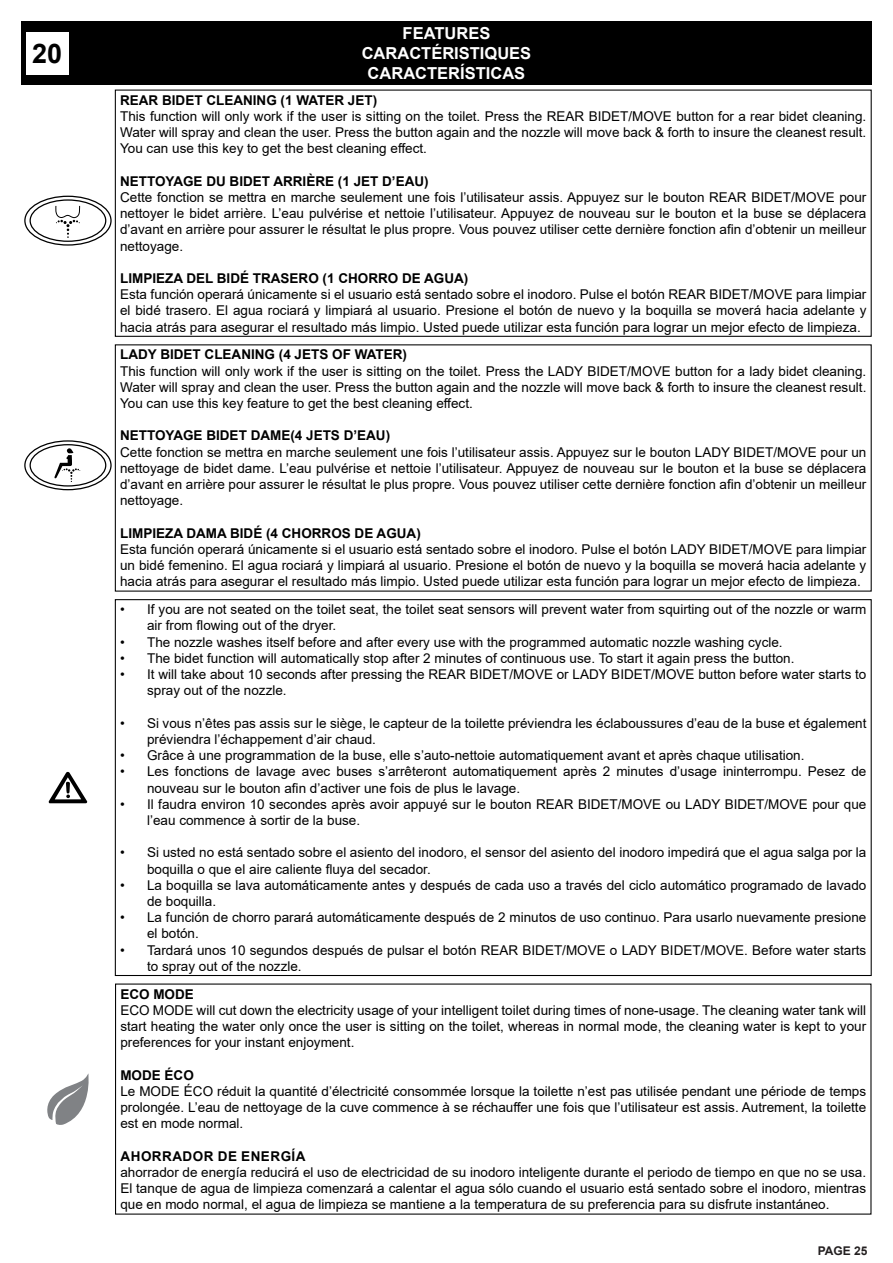
<style>
.page{position:relative;width:893px;height:1263px;background:#fff}
.page>*{position:absolute;margin:0;border:0;box-sizing:border-box;transform-origin:0 0}
.t1{font:700 27px "Arial";color:#000}
.t2{font:700 16.5px "Arial";color:#fff}
.t3{font:13.5px/16.2px "Arial";color:#000;text-align:justify}
.t4{font:700 13.5px "Arial";color:#000}
.t5{font:700 13.5px "Arial";letter-spacing:.035em;color:#000}
.t6{font:700 12px "Arial";color:#231f20}
</style>
<div class="page">
<div style="left:21px;top:21px;width:851px;height:64px;background:#000"></div>
<div style="left:26px;top:32px;width:42px;height:42px;background:#fff"></div>
<div style="left:115px;top:90px;width:757px;height:247px;border:1px solid #000"></div>
<svg style="left:49px;top:771px;width:38px;height:32px"></svg>
<svg style="left:47px;top:1073px;width:42px;height:52px"></svg>
<svg style="left:24px;top:195px;width:88px;height:51px"></svg>
<svg style="left:24px;top:440px;width:88px;height:51px"></svg>
<p class="t1" style="left:32px;top:34px;width:32px">20</p>
<p class="t2" style="left:403px;top:22px;width:89px">FEATURES</p>
<p class="t2" style="left:362px;top:42px;width:171px">CARACTÉRISTIQUES</p>
<p class="t2" style="left:368px;top:62px;width:159px">CARACTERÍSTICAS</p>
<p class="t4" style="left:120px;top:90px;width:259px">REAR BIDET CLEANING (1 WATER JET)</p>
<p class="t3" style="left:120px;top:108px;width:748px">This function will only work if the user is sitting on the toilet. Press the REAR BIDET/MOVE button for a rear bidet cleaning.<br>Water will spray and clean the user. Press the button again and the nozzle will move back &amp; forth to insure the cleanest result.<br>You can use this key to get the best cleaning effect.</p>
<p class="t4" style="left:120px;top:171px;width:310px">NETTOYAGE DU BIDET ARRIÈRE (1 JET D’EAU)</p>
<p class="t3" style="left:120px;top:189px;width:748px">Cette fonction se mettra en marche seulement une fois l’utilisateur assis. Appuyez sur le bouton REAR BIDET/MOVE pour nettoyer le bidet arrière. L’eau pulvérise et nettoie l’utilisateur. Appuyez de nouveau sur le bouton et la buse se déplacera d’avant en arrière pour assurer le résultat le plus propre. Vous pouvez utiliser cette dernière fonction afin d’obtenir un meilleur nettoyage.</p>
<p class="t4" style="left:120px;top:269px;width:350px">LIMPIEZA DEL BIDÉ TRASERO (1 CHORRO DE AGUA)</p>
<p class="t3" style="left:120px;top:286px;width:748px">Esta función operará únicamente si el usuario está sentado sobre el inodoro. Pulse el botón REAR BIDET/MOVE para limpiar el bidé trasero. El agua rociará y limpiará al usuario. Presione el botón de nuevo y la boquilla se moverá hacia adelante y hacia atrás para asegurar el resultado más limpio. Usted puede utilizar esta función para lograr un mejor efecto de limpieza.</p>
<p class="t4" style="left:120px;top:345px;width:288px">LADY BIDET CLEANING (4 JETS OF WATER)</p>
<p class="t3" style="left:120px;top:363px;width:748px">This function will only work if the user is sitting on the toilet. Press the LADY BIDET/MOVE button for a lady bidet cleaning.<br>Water will spray and clean the user. Press the button again and the nozzle will move back &amp; forth to insure the cleanest result.<br>You can use this key feature to get the best cleaning effect.</p>
<p class="t4" style="left:120px;top:426px;width:272px">NETTOYAGE BIDET DAME(4 JETS D’EAU)</p>
<p class="t3" style="left:120px;top:444px;width:748px">Cette fonction se mettra en marche seulement une fois l’utilisateur assis. Appuyez sur le bouton LADY BIDET/MOVE pour un nettoyage de bidet dame. L’eau pulvérise et nettoie l’utilisateur. Appuyez de nouveau sur le bouton et la buse se déplacera d’avant en arrière pour assurer le résultat le plus propre. Vous pouvez utiliser cette dernière fonction afin d’obtenir un meilleur nettoyage.</p>
<p class="t4" style="left:120px;top:523px;width:302px">LIMPIEZA DAMA BIDÉ (4 CHORROS DE AGUA)</p>
<p class="t3" style="left:120px;top:541px;width:748px">Esta función operará únicamente si el usuario está sentado sobre el inodoro. Pulse el botón LADY BIDET/MOVE para limpiar un bidé femenino. El agua rociará y limpiará al usuario. Presione el botón de nuevo y la boquilla se moverá hacia adelante y hacia atrás para asegurar el resultado más limpio. Usted puede utilizar esta función para lograr un mejor efecto de limpieza.</p>
<p class="t3" style="left:147px;top:601px;width:721px;text-indent:-27px">• If you are not seated on the toilet seat, the toilet seat sensors will prevent water from squirting out of the nozzle or warm air from flowing out of the dryer.</p>
<p class="t3" style="left:120px;top:634px;width:664px">• The nozzle washes itself before and after every use with the programmed automatic nozzle washing cycle.</p>
<p class="t3" style="left:120px;top:650px;width:676px">• The bidet function will automatically stop after 2 minutes of continuous use. To start it again press the button.</p>
<p class="t3" style="left:147px;top:666px;width:721px;text-indent:-27px">• It will take about 10 seconds after pressing the REAR BIDET/MOVE or LADY BIDET/MOVE button before water starts to spray out of the nozzle.</p>
<p class="t3" style="left:147px;top:715px;width:721px;text-indent:-27px">• Si vous n’êtes pas assis sur le siège, le capteur de la toilette préviendra les éclaboussures d’eau de la buse et également préviendra l’échappement d’air chaud.</p>
<p class="t3" style="left:120px;top:747px;width:686px">• Grâce à une programmation de la buse, elle s’auto-nettoie automatiquement avant et après chaque utilisation.</p>
<p class="t3" style="left:147px;top:763px;width:721px;text-indent:-27px">• Les fonctions de lavage avec buses s’arrêteront automatiquement après 2 minutes d’usage ininterrompu. Pesez de nouveau sur le bouton afin d’activer une fois de plus le lavage.</p>
<p class="t3" style="left:147px;top:796px;width:721px;text-indent:-27px">• Il faudra environ 10 secondes après avoir appuyé sur le bouton REAR BIDET/MOVE ou LADY BIDET/MOVE pour que l’eau commence à sortir de la buse.</p>
<p class="t3" style="left:147px;top:844px;width:721px;text-indent:-27px">• Si usted no está sentado sobre el asiento del inodoro, el sensor del asiento del inodoro impedirá que el agua salga por la boquilla o que el aire caliente fluya del secador.</p>
<p class="t3" style="left:147px;top:877px;width:721px;text-indent:-27px">• La boquilla se lava automáticamente antes y después de cada uso a través del ciclo automático programado de lavado de boquilla.</p>
<p class="t3" style="left:147px;top:909px;width:721px;text-indent:-27px">• La función de chorro parará automáticamente después de 2 minutos de uso continuo. Para usarlo nuevamente presione el botón.</p>
<p class="t3" style="left:147px;top:941px;width:721px;text-indent:-27px">• Tardará unos 10 segundos después de pulsar el botón REAR BIDET/MOVE o LADY BIDET/MOVE. Before water starts to spray out of the nozzle.</p>
<p class="t4" style="left:120px;top:984px;width:75px">ECO MODE</p>
<p class="t3" style="left:120px;top:1002px;width:747px">ECO MODE will cut down the electricity usage of your intelligent toilet during times of none-usage. The cleaning water tank will start heating the water only once the user is sitting on the toilet, whereas in normal mode, the cleaning water is kept to your preferences for your instant enjoyment.</p>
<p class="t4" style="left:120px;top:1065px;width:75px">MODE ÉCO</p>
<p class="t3" style="left:120px;top:1083px;width:747px">Le MODE ÉCO réduit la quantité d’électricité consommée lorsque la toilette n’est pas utilisée pendant une période de temps prolongée. L’eau de nettoyage de la cuve commence à se réchauffer une fois que l’utilisateur est assis. Autrement, la toilette est en mode normal.</p>
<p class="t5" style="left:121px;top:1146px;width:187px">AHORRADOR DE ENERGÍA</p>
<p class="t3" style="left:120px;top:1164px;width:747px">ahorrador de energía reducirá el uso de electricidad de su inodoro inteligente durante el periodo de tiempo en que no se usa.<br>El tanque de agua de limpieza comenzará a calentar el agua sólo cuando el usuario está sentado sobre el inodoro, mientras que en modo normal, el agua de limpieza se mantiene a la temperatura de su preferencia para su disfrute instantáneo.</p>
<p class="t6" style="left:818px;top:1242px;width:51px">PAGE 25</p>
</div>
